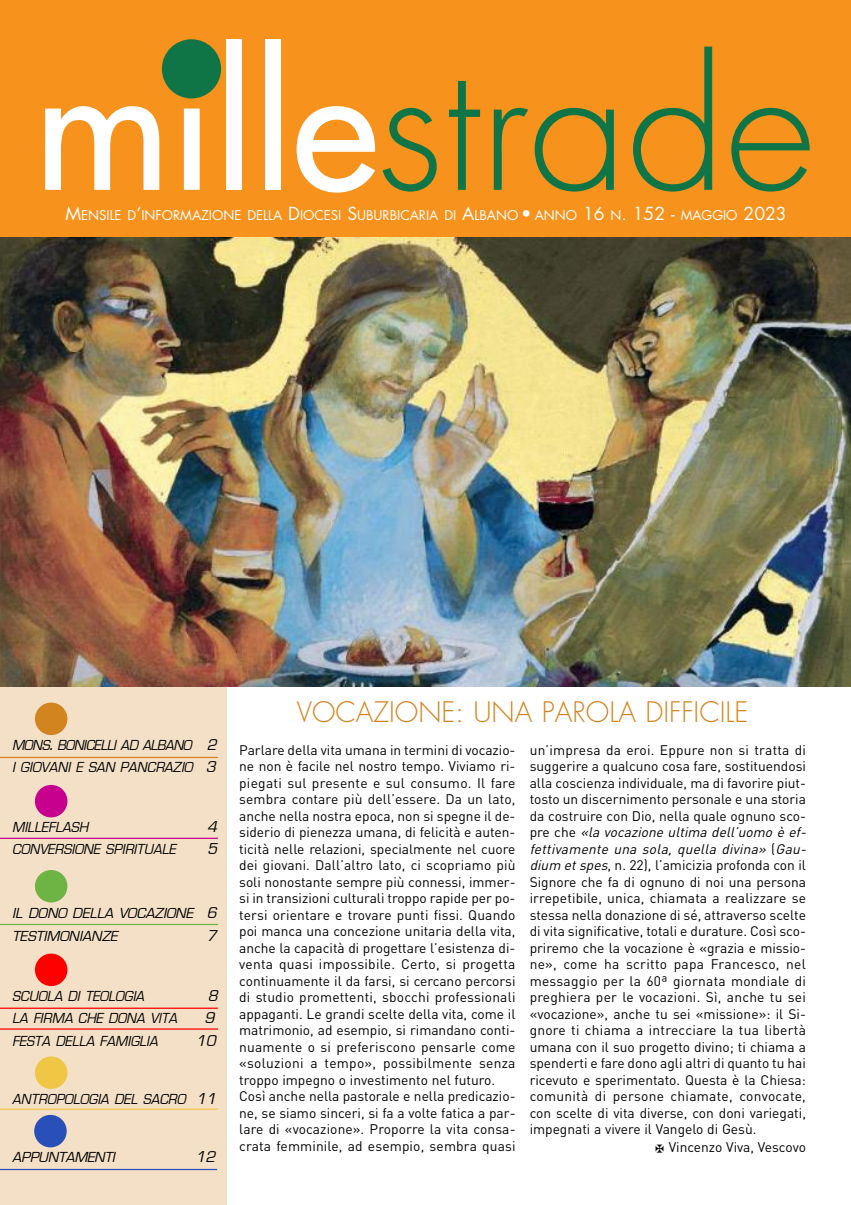
<style>
.page{position:relative;width:851px;height:1205px;background:#fff}
.page>*{position:absolute;margin:0;border:0;box-sizing:border-box;transform-origin:0 0}
.t1{font:300 27.5px "Futura Std";color:#d2841f}
.t2{font:italic 16.25px "Eurostile";color:#000}
.t3{font:italic 15px "Eurostile";color:#000;scale:.95 1}
.t4{font:italic 15px/22.5px "Eurostile";color:#000}
.t5{font:italic 15px/22.5px "Eurostile";letter-spacing:-.03em;color:#000;scale:.95 1}
.t6{font:13.75px/16.5px "DIN";color:#000}
.t7{font:13.75px "DIN";letter-spacing:.02em;color:#000}
.t8{font:italic 13.75px "DIN";color:#000}
.t9{font:13.12px "Futura Std";color:#fff}
.s1{font-size:17.5px}
.s2{font-size:20px}
.s3{font-size:16.25px}
.s4{font-style:normal}
.s5{font-style:italic}
</style>
<div class="page">
<div style="left:0;top:638px;width:227px;height:567px;background:#f4e0c7"></div>
<div style="left:0;top:0;width:850px;height:237px;background:#f7931d"></div>
<svg style="left:45px;top:106px;width:114px;height:84px"></svg>
<svg style="left:181px;top:96px;width:22px;height:94px"></svg>
<div style="left:226px;top:39px;width:15px;height:151px;background:#fff"></div>
<div style="left:264px;top:39px;width:16px;height:151px;background:#fff"></div>
<svg style="left:296px;top:106px;width:79px;height:87px"></svg>
<svg style="left:382px;top:108px;width:54px;height:84px"></svg>
<svg style="left:449px;top:81px;width:31px;height:109px"></svg>
<svg style="left:493px;top:108px;width:35px;height:82px"></svg>
<svg style="left:534px;top:108px;width:79px;height:84px"></svg>
<svg style="left:633px;top:47px;width:79px;height:145px"></svg>
<svg style="left:731px;top:108px;width:78px;height:84px"></svg>
<div style="left:162px;top:39px;width:59px;height:59px;background:#107546;border-radius:50%"></div>
<img style="left:0;top:237px;width:850px;height:449px">
<div style="left:35px;top:702px;width:32px;height:33px;background:#d2841f;border-radius:50%"></div>
<hr style="left:0;top:757px;width:218px;height:1px;background:#d2841f">
<div style="left:35px;top:785px;width:32px;height:32px;background:#c7008d;border-radius:50%"></div>
<hr style="left:0;top:838px;width:218px;height:1px;background:#c7008d">
<div style="left:35px;top:870px;width:32px;height:32px;background:#6eb444;border-radius:50%"></div>
<hr style="left:0;top:924px;width:218px;height:1px;background:#6eb444">
<div style="left:35px;top:953px;width:32px;height:33px;background:#f00;border-radius:50%"></div>
<hr style="left:0;top:1007px;width:218px;height:2px;background:#f00">
<hr style="left:0;top:1108px;width:218px;height:2px;background:#f0c744">
<div style="left:35px;top:1056px;width:32px;height:33px;background:#f0c744;border-radius:50%"></div>
<div style="left:34px;top:1115px;width:33px;height:32px;background:#2950b8;border-radius:50%"></div>
<hr style="left:0;top:1169px;width:217px;height:1px;background:#2950b8">
<hr style="left:0;top:1028px;width:218px;height:1px;background:#f00">
<p class="t9" style="left:65px;top:209px;width:722px"><span class="s1">M</span>ENSILE D<span class="s1">’</span>INFORMAZIONE DELLA <span class="s1">D</span>IOCESI <span class="s1">S</span>UBURBICARIA DI <span class="s1">A</span>LBANO <span class="s1">•</span> ANNO <span class="s1">16</span> N<span class="s1">. 152 -</span> MAGGIO <span class="s1">2023</span></p>
<p class="t5" style="left:12px;top:734px;width:220px">MONS<span class="s2">.</span> BONICELLI AD ALBANO <span class="s3">2<br></span>I GIOVANI E SAN PANCRAZIO <span class="s3">3</span></p>
<p class="t3" style="left:12px;top:820px;width:84px">MILLEFLASH</p>
<p class="t2" style="left:207px;top:819px;width:15px">4</p>
<p class="t3" style="left:12px;top:842px;width:176px">CONVERSIONE SPIRITUALE</p>
<p class="t2" style="left:207px;top:841px;width:15px">5</p>
<p class="t4" style="left:12px;top:902px;width:209px">IL DONO DELLA VOCAZIONE <span class="s3">6<br></span>TESTIMONIANZE</p>
<p class="t2" style="left:207px;top:928px;width:15px">7</p>
<p class="t3" style="left:12px;top:988px;width:140px">SCUOLA DI TEOLOGIA</p>
<p class="t2" style="left:208px;top:987px;width:15px">8</p>
<p class="t3" style="left:12px;top:1011px;width:175px">LA FIRMA CHE DONA VITA</p>
<p class="t2" style="left:204px;top:1010px;width:15px">9</p>
<p class="t3" style="left:12px;top:1033px;width:155px">FESTA DELLA FAMIGLIA</p>
<p class="t2" style="left:196px;top:1032px;width:25px">10</p>
<p class="t3" style="left:12px;top:1091px;width:219px">ANTROPOLOGIA DEL SACRO <span class="s3">11</span></p>
<p class="t4" style="left:12px;top:1146px;width:107px">APPUNTAMENTI</p>
<p class="t2" style="left:195px;top:1149px;width:25px">12</p>
<h1 class="t1" style="left:297px;top:699px;width:453px">VOCAZIONE: UNA PAROLA DIFFICILE</h1>
<p class="t6" style="left:239px;top:742px;width:278px">Parlare della vita umana in termini di vocazio&shy;ne non è facile nel nostro tempo. Viviamo ri&shy;piegati sul presente e sul consumo. Il fare sembra contare più dell’essere. Da un lato, anche nella nostra epoca, non si spegne il de&shy;siderio di pienezza umana, di felicità e auten&shy;ticità nelle relazioni, specialmente nel cuore dei giovani. Dall’altro lato, ci scopriamo più soli nonostante sempre più connessi, immer&shy;si in transizioni culturali troppo rapide per po&shy;tersi orientare e trovare punti fissi. Quando poi manca una concezione unitaria della vita, anche la capacità di progettare l’esistenza di&shy;venta quasi impossibile. Certo, si progetta continuamente il da farsi, si cercano percorsi di studio promettenti, sbocchi professionali appaganti. Le grandi scelte della vita, come il matrimonio, ad esempio, si rimandano conti&shy;nuamente o si preferiscono pensarle come «soluzioni a tempo», possibilmente senza troppo impegno o investimento nel futuro.<br>Così anche nella pastorale e nella predicazio&shy;ne, se siamo sinceri, si fa a volte fatica a par&shy;lare di «vocazione». Proporre la vita consa&shy;crata femminile, ad esempio, sembra quasi</p>
<p class="t6" style="left:529px;top:742px;width:278px">un’impresa da eroi. Eppure non si tratta di</p>
<p class="t6" style="left:529px;top:758px;width:278px">suggerire a qualcuno cosa fare, sostituendosi</p>
<p class="t6" style="left:529px;top:775px;width:278px">alla coscienza individuale, ma di favorire piut-</p>
<p class="t6" style="left:529px;top:791px;width:278px">tosto un discernimento personale e una storia</p>
<p class="t6" style="left:529px;top:808px;width:278px">da costruire con Dio, nella quale ognuno sco-</p>
<p class="t8" style="left:529px;top:824px;width:280px"><span class="s4">p re c h e</span> «la vocazione ultima dell’uomo è ef-</p>
<p class="t8" style="left:529px;top:841px;width:281px">fettivamente una sola, quella divina» <span class="s4">(</span> Gau-</p>
<p class="t6" style="left:529px;top:857px;width:278px"><span class="s5">diumetspes</span>, n. 22), l’amicizia profonda con il</p>
<p class="t6" style="left:529px;top:874px;width:278px">Signore che fa di ognuno di noi una persona</p>
<p class="t6" style="left:529px;top:890px;width:278px">irrepetibile, unica, chiamata a realizzare se</p>
<p class="t6" style="left:529px;top:907px;width:278px">stessa nella donazione di sé, attraverso scelte</p>
<p class="t6" style="left:529px;top:923px;width:278px">di vita significative, totali e durature. Così sco-</p>
<p class="t6" style="left:529px;top:940px;width:278px">priremo che la vocazione è «grazia e missio-</p>
<p class="t7" style="left:529px;top:956px;width:278px">ne», come ha scritto papa Francesco, nel</p>
<p class="t7" style="left:529px;top:973px;width:278px">messaggio per la 60ª giornata mondiale di</p>
<p class="t6" style="left:529px;top:989px;width:278px">preghiera per le vocazioni. Sì, anche tu sei</p>
<p class="t6" style="left:529px;top:1006px;width:278px">«vocazione», anche tu sei «missione»: il Si-</p>
<p class="t7" style="left:529px;top:1022px;width:278px">gnore ti chiama a intrecciare la tua libertà</p>
<p class="t6" style="left:529px;top:1039px;width:278px">umana con il suo progetto divino; ti chiama a</p>
<p class="t6" style="left:529px;top:1055px;width:278px">spenderti e fare dono agli altri di quanto tu hai</p>
<p class="t6" style="left:529px;top:1072px;width:278px">ricevuto e sperimentato. Questa è la Chiesa:</p>
<p class="t7" style="left:529px;top:1088px;width:278px">comunità di persone chiamate, convocate,</p>
<p class="t6" style="left:529px;top:1105px;width:278px">con scelte di vita diverse, con doni variegati,</p>
<p class="t6" style="left:529px;top:1121px;width:228px">impegnati a vivere il Vangelo di Gesù.</p>
<p class="t6" style="left:668px;top:1139px;width:139px">Vincenzo Viva, Vescovo</p>
</div>
